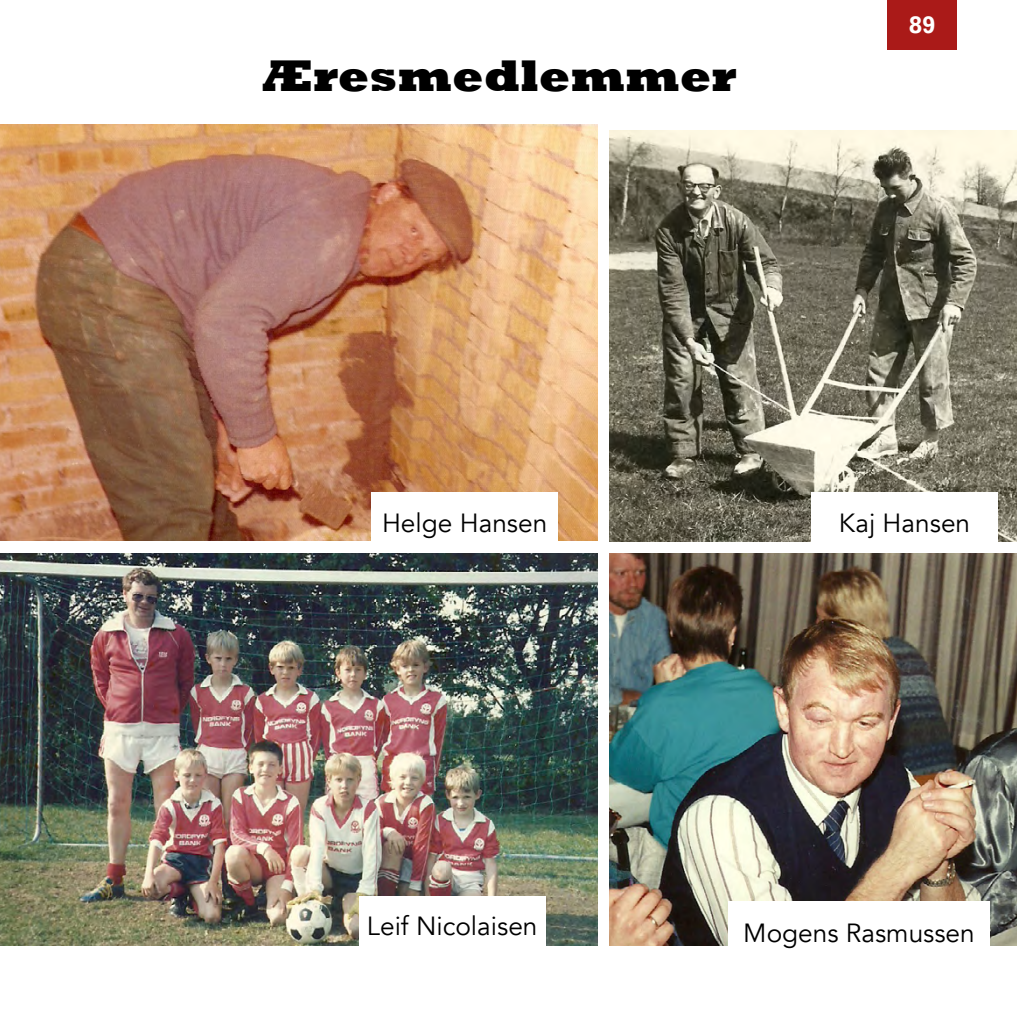
<style>
.page{position:relative;width:1017px;height:1017px;background:#fff}
.page>*{position:absolute;margin:0;border:0;box-sizing:border-box;transform-origin:0 0}
.t1{font:800 45.5px "Rockwell";color:#000}
.t2{font:26.25px "Avenir";color:#000}
.t3{font:700 24.5px "Rockwell";color:#fff}
</style>
<div class="page">
<div style="left:887px;top:0;width:70px;height:50px;background:#aa1a18"></div>
<img style="left:0;top:125px;width:598px;height:416px">
<img style="left:609px;top:131px;width:408px;height:411px">
<img style="left:609px;top:554px;width:408px;height:392px">
<img style="left:0;top:554px;width:598px;height:391px">
<div style="left:371px;top:493px;width:187px;height:51px;background:#fff"></div>
<div style="left:811px;top:493px;width:187px;height:51px;background:#fff"></div>
<div style="left:728px;top:901px;width:262px;height:56px;background:#fff"></div>
<div style="left:359px;top:896px;width:187px;height:51px;background:#fff"></div>
<h1 class="t1" style="left:263px;top:50px;width:474px">Æresmedlemmer</h1>
<p class="t3" style="left:909px;top:10px;width:29px">89</p>
<p class="t2" style="left:382px;top:507px;width:167px">Helge Hansen</p>
<p class="t2" style="left:839px;top:507px;width:133px">Kaj Hansen</p>
<p class="t2" style="left:367px;top:910px;width:172px">Leif Nicolaisen</p>
<p class="t2" style="left:743px;top:918px;width:233px">Mogens Rasmussen</p>
</div>
